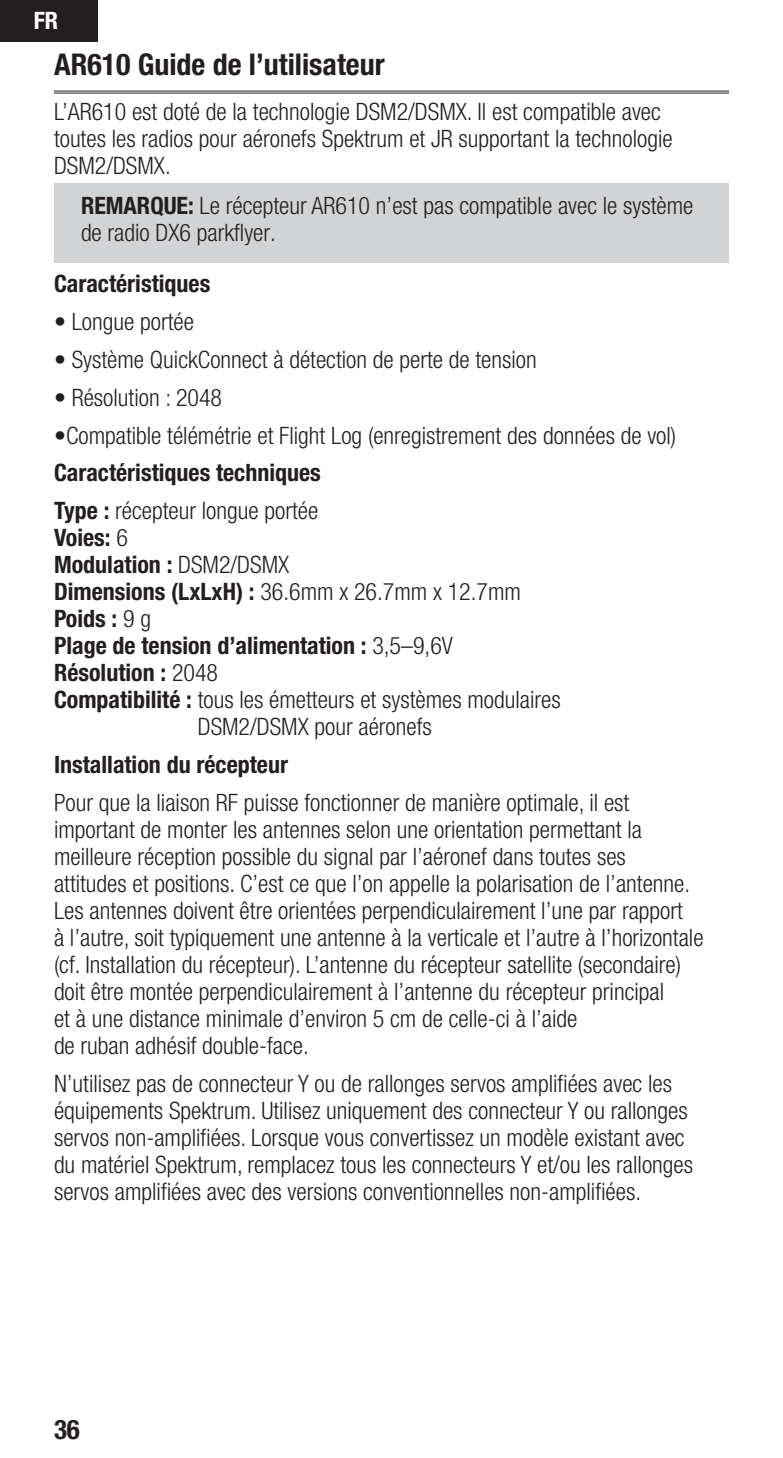
<style>
.page{position:relative;width:783px;height:1458px;background:#fff}
.page>*{position:absolute;margin:0;border:0;box-sizing:border-box;transform-origin:0 0}
.t1{font:700 condensed 30px "Helvetica Neue LT Std";color:#231f20}
.t2{font:700 condensed 27px "Helvetica Neue LT Std";color:#231f20}
.t3{font:300 condensed 24px/27px "Helvetica Neue LT Std";color:#231f20}
.t4{font:700 condensed 24px/37.8px "Helvetica Neue LT Std";color:#231f20}
.t5{font:700 condensed 24px "Helvetica Neue LT Std";color:#fff}
.s1{font-weight:700}
.s2{font-weight:300}
</style>
<div class="page">
<div style="left:0;top:0;width:97px;height:42px;background:#231f20"></div>
<div style="left:54px;top:183px;width:675px;height:79px;background:#d1d3d4"></div>
<hr style="left:54px;top:91px;width:675px;height:1px;background:#231f20">
<hr style="left:54px;top:93px;width:675px;height:1px;background:#231f20">
<p class="t5" style="left:34px;top:6px;width:26px">FR</p>
<p class="t1" style="left:54px;top:47px;width:332px">AR610 Guide de l’utilisateur</p>
<p class="t3" style="left:54px;top:98px;width:620px">L’AR610 est doté de la technologie DSM2/DSMX. Il est compatible avec toutes les radios pour aéronefs Spektrum et JR supportant la technologie<br>DSM2/DSMX.</p>
<p class="t3" style="left:81px;top:192px;width:614px"><span class="s1">REMARQUE:</span> Le récepteur AR610 n’est pas compatible avec le système de radio DX6 parkflyer.</p>
<p class="t4" style="left:54px;top:265px;width:158px">Caractéristiques</p>
<p class="t3" style="left:54px;top:308px;width:141px">• Longue portée</p>
<p class="t3" style="left:54px;top:346px;width:484px">• Système QuickConnect à détection de perte de tension</p>
<p class="t3" style="left:54px;top:384px;width:170px">• Résolution : 2048</p>
<p class="t3" style="left:54px;top:422px;width:624px">•Compatible télémétrie et Flight Log (enregistrement des données de vol)</p>
<p class="t4" style="left:54px;top:454px;width:268px">Caractéristiques techniques<br>Type : <span class="s2">récepteur longue portée</span></p>
<p class="t4" style="left:54px;top:519px;width:75px">Voies: <span class="s2">6</span></p>
<p class="t4" style="left:54px;top:546px;width:237px">Modulation : <span class="s2">DSM2/DSMX</span></p>
<p class="t3" style="left:54px;top:578px;width:468px"><span class="s1">Dimensions (LxLxH) :</span> 36.6mm x 26.7mm x 12.7mm</p>
<p class="t4" style="left:54px;top:600px;width:99px">Poids : <span class="s2">9 g</span></p>
<p class="t4" style="left:54px;top:627px;width:401px">Plage de tension d’alimentation : <span class="s2">3,5–9,6V</span></p>
<p class="t4" style="left:54px;top:654px;width:166px">Résolution : <span class="s2">2048</span></p>
<p class="t3" style="left:54px;top:686px;width:508px"><span class="s1">Compatibilité :</span> tous les émetteurs et systèmes modulaires</p>
<p class="t3" style="left:198px;top:713px;width:236px">DSM2/DSMX pour aéronefs</p>
<p class="t4" style="left:54px;top:745px;width:235px">Installation du récepteur</p>
<p class="t3" style="left:54px;top:789px;width:651px">Pour que la liaison RF puisse fonctionner de manière optimale, il est important de monter les antennes selon une orientation permettant la meilleure réception possible du signal par l’aéronef dans toutes ses attitudes et positions. C’est ce que l’on appelle la polarisation de l’antenne.<br>Les antennes doivent être orientées perpendiculairement l’une par rapport<br>à l’autre, soit typiquement une antenne à la verticale et l’autre à l’horizontale (cf. Installation du récepteur). L’antenne du récepteur satellite (secondaire) doit être montée perpendiculairement à l’antenne du récepteur principal<br>et à une distance minimale d’environ 5 cm de celle-ci à l’aide<br>de ruban adhésif double-face.</p>
<p class="t3" style="left:54px;top:1070px;width:641px">N’utilisez pas de connecteur Y ou de rallonges servos amplifiées avec les équipements Spektrum. Utilisez uniquement des connecteur Y ou rallonges servos non-amplifiées. Lorsque vous convertissez un modèle existant avec du matériel Spektrum, remplacez tous les connecteurs Y et/ou les rallonges servos amplifiées avec des versions conventionnelles non-amplifiées.</p>
<p class="t2" style="left:54px;top:1413px;width:27px">36</p>
</div>
